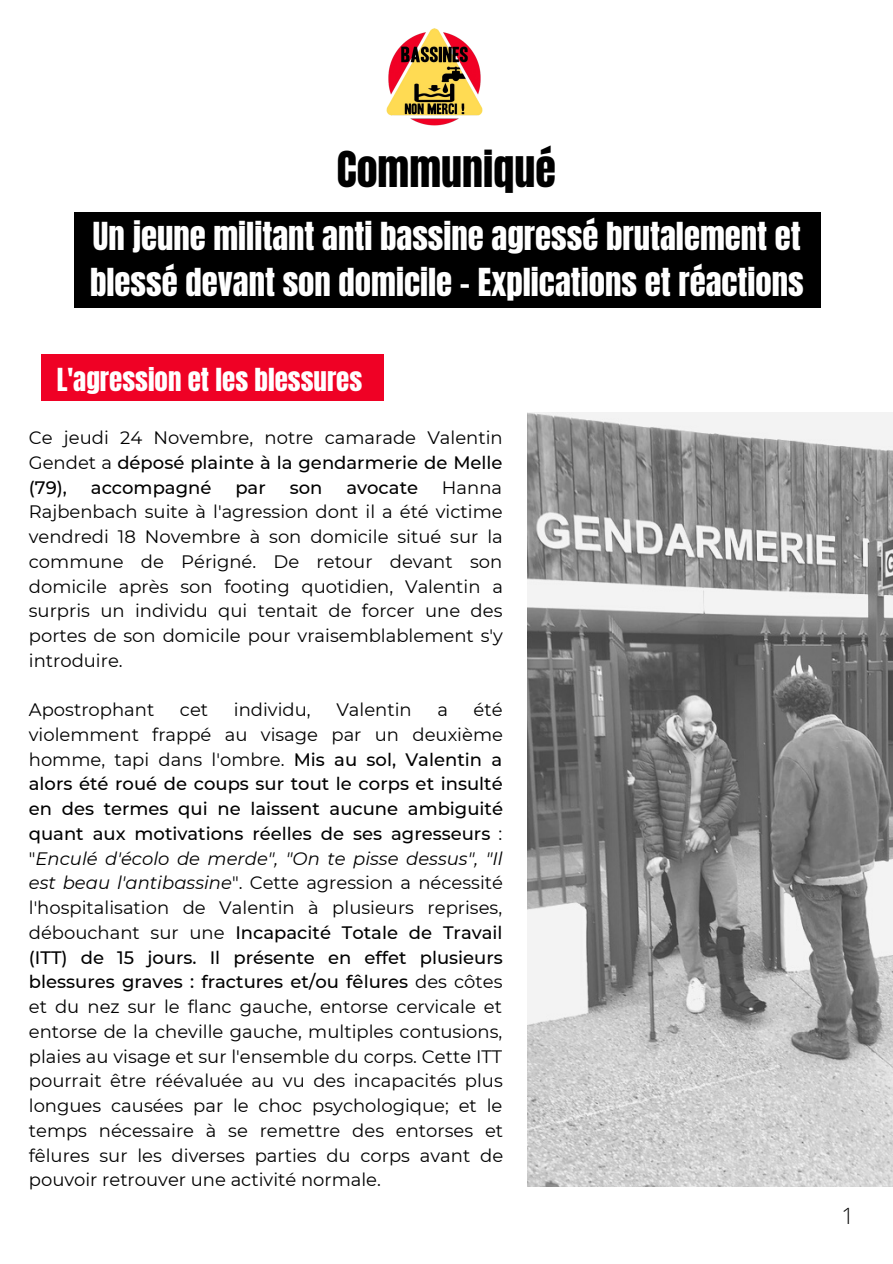
<style>
.page{position:relative;width:893px;height:1264px;background:#fff}
.page>*{position:absolute;margin:0;border:0;box-sizing:border-box;transform-origin:0 0}
.t1{font:42px "Anton";color:#000}
.t2{font:32.85px/45.5px "Anton";color:#fff}
.t3{font:27px "Anton";color:#fff}
.t4{font:300 22.5px "Open Sans";color:#000}
.t5{font:18px/24.8px "Montserrat";color:#000;text-align:justify}
.t6{font:500 18px "Montserrat";color:#000}
.s1{font-weight:500}
.s2{font-style:italic}
</style>
<div class="page">
<img style="left:527px;top:412px;width:365px;height:774px">
<img style="left:386px;top:28px;width:97px;height:98px">
<div style="left:74px;top:212px;width:746px;height:95px;background:#000"></div>
<div style="left:41px;top:354px;width:343px;height:46px;background:#ef0125"></div>
<h1 class="t1" style="left:337px;top:139px;width:220px">Communiqué</h1>
<h2 class="t2" style="left:90px;top:214px;width:715px">Un jeune militant anti bassine agressé brutalement et blessé devant son domicile - Explications et réactions</h2>
<h3 class="t3" style="left:57px;top:360px;width:307px">L'agression et les blessures</h3>
<p class="t5" style="left:29px;top:425px;width:475px">Ce jeudi 24 Novembre, notre camarade Valentin Gendet a <span class="s1">déposé plainte à la gendarmerie de Melle (79),</span></p>
<p class="t6" style="left:91px;top:476px;width:122px">accompagné</p>
<p class="t6" style="left:235px;top:476px;width:32px">par</p>
<p class="t6" style="left:290px;top:476px;width:34px">son</p>
<p class="t6" style="left:346px;top:476px;width:73px">avocate</p>
<p class="t5" style="left:29px;top:474px;width:475px;text-indent:413px">Hanna Rajbenbach suite à l'agression dont il a été victime vendredi 18 Novembre à son domicile situé sur la commune de Périgné. De retour devant son domicile après son footing quotidien, Valentin a surpris un individu qui tentait de forcer une des portes de son domicile pour vraisemblablement s'y introduire.</p>
<p class="t5" style="left:29px;top:697px;width:127px">Apostrophant</p>
<p class="t5" style="left:180px;top:697px;width:30px">cet</p>
<p class="t5" style="left:234px;top:697px;width:78px">individu,</p>
<p class="t5" style="left:336px;top:697px;width:77px">Valentin</p>
<p class="t5" style="left:437px;top:697px;width:12px">a</p>
<p class="t5" style="left:29px;top:697px;width:476px;text-indent:445px">été violemment frappé au visage par un deuxième homme, tapi dans l'ombre. <span class="s1">Mis au sol, Valentin a alors été roué de coups sur tout le corps et insulté en des termes qui ne laissent aucune ambiguité quant aux motivations réelles de ses agresseurs</span> : "<span class="s2">Enculé d'écolo de merde", "On te pisse dessus", "Il est beau l'antibassine</span>". Cette agression a nécessité l'hospitalisation de Valentin à plusieurs reprises, débouchant sur une <span class="s1">Incapacité Totale de Travail (ITT) de 15 jours. Il présente en effet plusieurs blessures graves : fractures et/ou fêlures</span> des côtes et du nez sur le flanc gauche, entorse cervicale et entorse de la cheville gauche, multiples contusions, plaies au visage et sur l'ensemble du corps. Cette ITT pourrait être réévaluée au vu des incapacités plus longues causées par le choc psychologique; et le temps nécessaire à se remettre des entorses et fêlures sur les diverses parties du corps avant de pouvoir retrouver une activité normale.</p>
<p class="t4" style="left:841px;top:1199px;width:14px">1</p>
</div>
